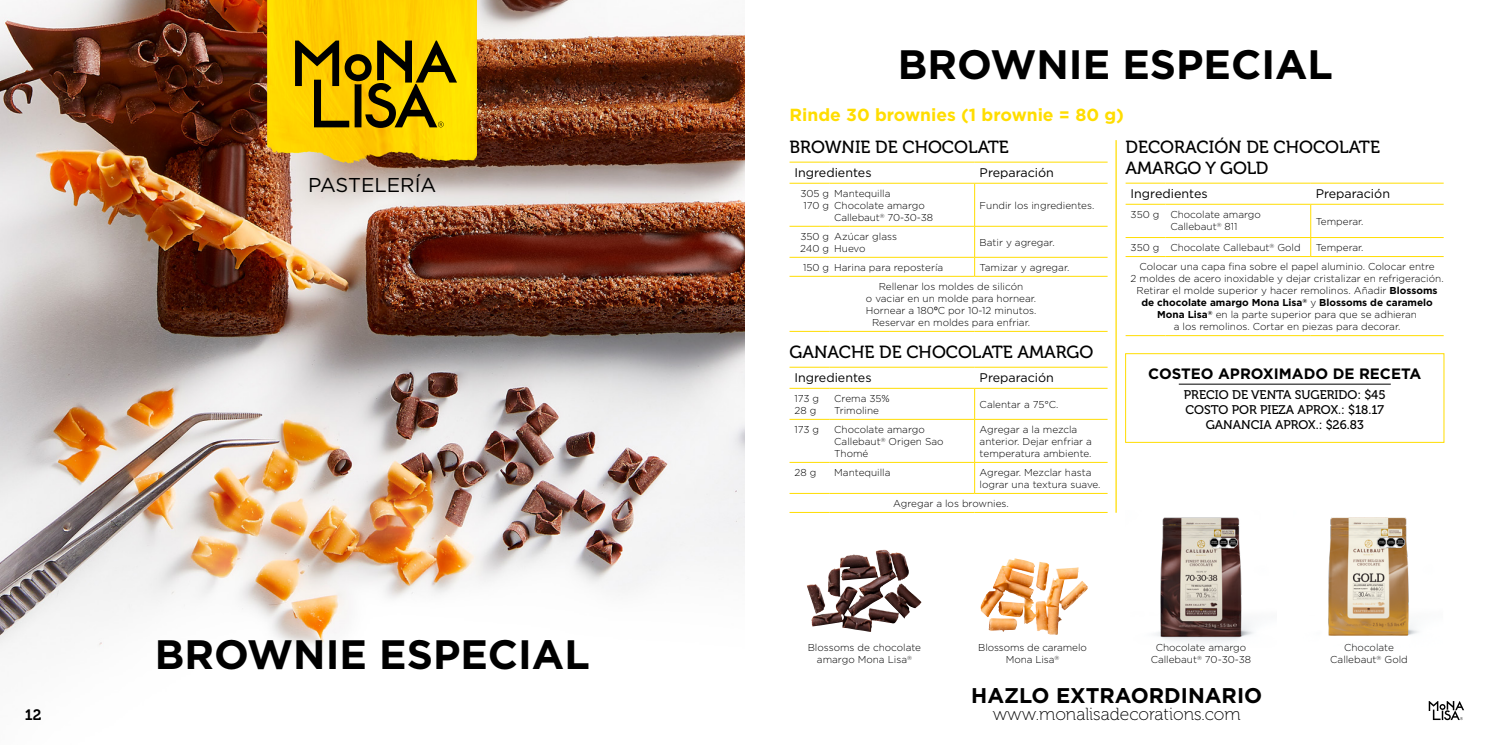
<style>
.page{position:relative;width:1489px;height:745px;background:#fff}
.page>*{position:absolute;margin:0;border:0;box-sizing:border-box;transform-origin:0 0}
.t1{font:700 41px "Gotham";color:#000}
.t2{font:700 21.25px "Gotham";color:#000}
.t3{font:20px "Gotham";color:#000}
.t4{font:17.5px/21px "Museo 500";color:#000}
.t5{font:700 17.5px "Gotham";color:#fd0}
.t6{font:17.5px "Museo 100";color:#000}
.t7{font:700 15px "Gotham";color:#000}
.t8{font:15px "Museo 700";color:#000}
.t9{font:12.5px/15px "Museo 500";color:#000;text-align:center}
.t10{font:12.5px "Gotham";color:#000}
.t11{font:300 10px/12px "Gotham";color:#000}
.s1{font-family:"Arial";font-weight:400}
.s2{font-weight:700}
</style>
<div class="page">
<img style="left:0;top:0;width:744px;height:649px">
<img style="left:268px;top:0;width:208px;height:175px">
<svg style="left:295px;top:41px;width:162px;height:87px"></svg>
<hr style="left:1115px;top:140px;width:1px;height:372px;background:#fd0">
<hr style="left:789px;top:162px;width:40px;height:1px;background:#fd0">
<hr style="left:829px;top:162px;width:145px;height:1px;background:#fd0">
<hr style="left:974px;top:162px;width:133px;height:1px;background:#fd0">
<hr style="left:789px;top:183px;width:40px;height:1px;background:#fd0">
<hr style="left:829px;top:183px;width:145px;height:1px;background:#fd0">
<hr style="left:974px;top:183px;width:133px;height:1px;background:#fd0">
<hr style="left:789px;top:226px;width:40px;height:1px;background:#fd0">
<hr style="left:829px;top:226px;width:145px;height:1px;background:#fd0">
<hr style="left:974px;top:226px;width:133px;height:1px;background:#fd0">
<hr style="left:789px;top:257px;width:40px;height:1px;background:#fd0">
<hr style="left:829px;top:257px;width:145px;height:1px;background:#fd0">
<hr style="left:974px;top:257px;width:133px;height:1px;background:#fd0">
<hr style="left:789px;top:276px;width:40px;height:1px;background:#fd0">
<hr style="left:829px;top:276px;width:145px;height:1px;background:#fd0">
<hr style="left:974px;top:276px;width:133px;height:1px;background:#fd0">
<hr style="left:789px;top:331px;width:40px;height:1px;background:#fd0">
<hr style="left:829px;top:331px;width:145px;height:1px;background:#fd0">
<hr style="left:974px;top:331px;width:133px;height:1px;background:#fd0">
<hr style="left:974px;top:183px;width:1px;height:43px;background:#fd0">
<hr style="left:974px;top:226px;width:1px;height:31px;background:#fd0">
<svg style="left:974px;top:257px;width:1px;height:19px"></svg>
<hr style="left:789px;top:366px;width:40px;height:1px;background:#fd0">
<hr style="left:829px;top:366px;width:145px;height:1px;background:#fd0">
<hr style="left:974px;top:366px;width:133px;height:1px;background:#fd0">
<hr style="left:789px;top:388px;width:40px;height:1px;background:#fd0">
<hr style="left:829px;top:388px;width:145px;height:1px;background:#fd0">
<hr style="left:974px;top:388px;width:133px;height:1px;background:#fd0">
<hr style="left:789px;top:419px;width:40px;height:1px;background:#fd0">
<hr style="left:829px;top:419px;width:145px;height:1px;background:#fd0">
<hr style="left:974px;top:419px;width:133px;height:1px;background:#fd0">
<hr style="left:789px;top:462px;width:40px;height:1px;background:#fd0">
<hr style="left:829px;top:462px;width:145px;height:1px;background:#fd0">
<hr style="left:974px;top:462px;width:133px;height:1px;background:#fd0">
<hr style="left:789px;top:493px;width:40px;height:1px;background:#fd0">
<hr style="left:829px;top:493px;width:145px;height:1px;background:#fd0">
<hr style="left:974px;top:493px;width:133px;height:1px;background:#fd0">
<hr style="left:789px;top:512px;width:40px;height:1px;background:#fd0">
<hr style="left:829px;top:512px;width:145px;height:1px;background:#fd0">
<hr style="left:974px;top:512px;width:133px;height:1px;background:#fd0">
<hr style="left:974px;top:388px;width:1px;height:31px;background:#fd0">
<hr style="left:974px;top:419px;width:1px;height:43px;background:#fd0">
<hr style="left:974px;top:462px;width:1px;height:31px;background:#fd0">
<hr style="left:1125px;top:183px;width:40px;height:1px;background:#fd0">
<hr style="left:1165px;top:183px;width:145px;height:1px;background:#fd0">
<hr style="left:1310px;top:183px;width:133px;height:1px;background:#fd0">
<hr style="left:1125px;top:204px;width:40px;height:1px;background:#fd0">
<hr style="left:1165px;top:204px;width:145px;height:1px;background:#fd0">
<hr style="left:1310px;top:204px;width:133px;height:1px;background:#fd0">
<hr style="left:1125px;top:237px;width:40px;height:1px;background:#fd0">
<hr style="left:1165px;top:237px;width:145px;height:1px;background:#fd0">
<hr style="left:1310px;top:237px;width:133px;height:1px;background:#fd0">
<hr style="left:1125px;top:256px;width:40px;height:1px;background:#fd0">
<hr style="left:1165px;top:256px;width:145px;height:1px;background:#fd0">
<hr style="left:1310px;top:256px;width:133px;height:1px;background:#fd0">
<hr style="left:1125px;top:335px;width:40px;height:1px;background:#fd0">
<hr style="left:1165px;top:335px;width:145px;height:1px;background:#fd0">
<hr style="left:1310px;top:335px;width:133px;height:1px;background:#fd0">
<hr style="left:1310px;top:204px;width:1px;height:33px;background:#fd0">
<svg style="left:1310px;top:238px;width:1px;height:18px"></svg>
<img style="left:1155px;top:517px;width:99px;height:126px">
<img style="left:1328px;top:517px;width:91px;height:119px">
<svg style="left:1428px;top:701px;width:35px;height:18px"></svg>
<div style="left:1125px;top:353px;width:319px;height:89px;border:1px solid #fd0"></div>
<hr style="left:1178px;top:383px;width:212px;height:1px;background:#000">
<img style="left:811px;top:549px;width:110px;height:82px">
<img style="left:980px;top:558px;width:107px;height:76px">
<h3 class="t3" style="left:308px;top:174px;width:130px">PASTELERÍA</h3>
<h3 class="t8" style="left:25px;top:706px;width:18px">12</h3>
<h1 class="t1" style="left:155px;top:630px;width:436px">BROWNIE ESPECIAL</h1>
<h1 class="t1" style="left:898px;top:41px;width:436px">BROWNIE ESPECIAL</h1>
<h3 class="t5" style="left:789px;top:104px;width:336px">Rinde 30 brownies (1 brownie = 80 g)</h3>
<h3 class="t4" style="left:789px;top:137px;width:221px">BROWNIE DE CHOCOLATE</h3>
<p class="t10" style="left:794px;top:166px;width:78px">Ingredientes</p>
<p class="t10" style="left:979px;top:166px;width:76px">Preparación</p>
<p class="t11" style="left:800px;top:187px;width:30px;text-align:center">305 g<br>170 g</p>
<p class="t11" style="left:834px;top:187px;width:100px">Mantequilla<br>Chocolate amargo<br>Callebaut<sup>®</sup> 70-30-38</p>
<p class="t11" style="left:979px;top:199px;width:116px">Fundir los ingredientes.</p>
<p class="t11" style="left:800px;top:230px;width:30px">350 g<br>240 g</p>
<p class="t11" style="left:834px;top:230px;width:64px">Azúcar glass<br>Huevo</p>
<p class="t11" style="left:979px;top:236px;width:76px">Batir y agregar.</p>
<p class="t11" style="left:803px;top:261px;width:142px">150 g Harina para repostería</p>
<p class="t11" style="left:878px;top:258px;width:192px;line-height:19px;text-indent:101px">Tamizar y agregar.<br>Rellenar los moldes de silicón</p>
<p class="t11" style="left:865px;top:292px;width:172px;text-align:center">o vaciar en un molde para hornear.<br>Hornear a 180<span class="s1">º</span>C por 10-12 minutos.<br>Reservar en moldes para enfriar.</p>
<h3 class="t4" style="left:789px;top:342px;width:305px">GANACHE DE CHOCOLATE AMARGO</h3>
<p class="t10" style="left:794px;top:371px;width:78px">Ingredientes</p>
<p class="t10" style="left:979px;top:371px;width:76px">Preparación</p>
<p class="t11" style="left:794px;top:392px;width:26px">173 g<br>28 g</p>
<p class="t11" style="left:834px;top:392px;width:57px">Crema 35%<br>Trimoline</p>
<p class="t11" style="left:979px;top:398px;width:80px">Calentar a 75°C.</p>
<p class="t11" style="left:794px;top:423px;width:26px">173 g</p>
<p class="t11" style="left:834px;top:423px;width:111px">Chocolate amargo<br>Callebaut<sup>®</sup> Origen Sao<br>Thomé</p>
<p class="t11" style="left:979px;top:423px;width:114px">Agregar a la mezcla anterior. Dejar enfriar a temperatura ambiente.</p>
<p class="t11" style="left:794px;top:466px;width:23px">28 g</p>
<p class="t11" style="left:834px;top:466px;width:58px">Mantequilla</p>
<p class="t11" style="left:979px;top:466px;width:122px">Agregar. Mezclar hasta lograr una textura suave.</p>
<p class="t11" style="left:893px;top:497px;width:117px">Agregar a los brownies.</p>
<h3 class="t4" style="left:1125px;top:137px;width:256px">DECORACIÓN DE CHOCOLATE<br>AMARGO Y GOLD</h3>
<p class="t10" style="left:1130px;top:187px;width:78px">Ingredientes</p>
<p class="t10" style="left:1315px;top:187px;width:76px">Preparación</p>
<p class="t11" style="left:1170px;top:208px;width:92px;text-indent:-40px">350 g Chocolate amargo<br>Callebaut<sup>®</sup> 811</p>
<p class="t11" style="left:1315px;top:215px;width:49px">Temperar.</p>
<p class="t11" style="left:1130px;top:241px;width:172px">350 g Chocolate Callebaut<sup>®</sup> Gold</p>
<p class="t11" style="left:1139px;top:238px;width:297px;line-height:19px;text-indent:176px">Temperar.<br>Colocar una capa fina sobre el papel aluminio. Colocar entre</p>
<p class="t11" style="left:1130px;top:272px;width:314px;text-align:center">2 moldes de acero inoxidable y dejar cristalizar en refrigeración.<br>Retirar el molde superior y hacer remolinos. Añadir <span class="s2">Blossoms de chocolate amargo Mona Lisa</span><sup>®</sup> y <span class="s2">Blossoms de caramelo Mona Lisa</span><sup>®</sup> en la parte superior para que se adhieran<br>a los remolinos. Cortar en piezas para decorar.</p>
<h3 class="t7" style="left:1148px;top:365px;width:274px">COSTEO APROXIMADO DE RECETA</h3>
<p class="t9" style="left:1183px;top:387px;width:203px">PRECIO DE VENTA SUGERIDO: $45<br>COSTO POR PIEZA APROX.: $18.17<br>GANANCIA APROX.: $26.83</p>
<p class="t11" style="left:807px;top:641px;width:115px;text-align:center">Blossoms de chocolate amargo Mona Lisa<sup>®</sup></p>
<p class="t11" style="left:978px;top:641px;width:110px;text-align:center">Blossoms de caramelo<br>Mona Lisa<sup>®</sup></p>
<p class="t11" style="left:1150px;top:641px;width:102px;text-align:center">Chocolate amargo<br>Callebaut<sup>®</sup> 70-30-38</p>
<p class="t11" style="left:1329px;top:641px;width:79px;text-align:center">Chocolate<br>Callebaut<sup>®</sup> Gold</p>
<h2 class="t2" style="left:971px;top:682px;width:292px">HAZLO EXTRAORDINARIO</h2>
<h3 class="t6" style="left:992px;top:704px;width:249px">www.monalisadecorations.com</h3>
</div>
